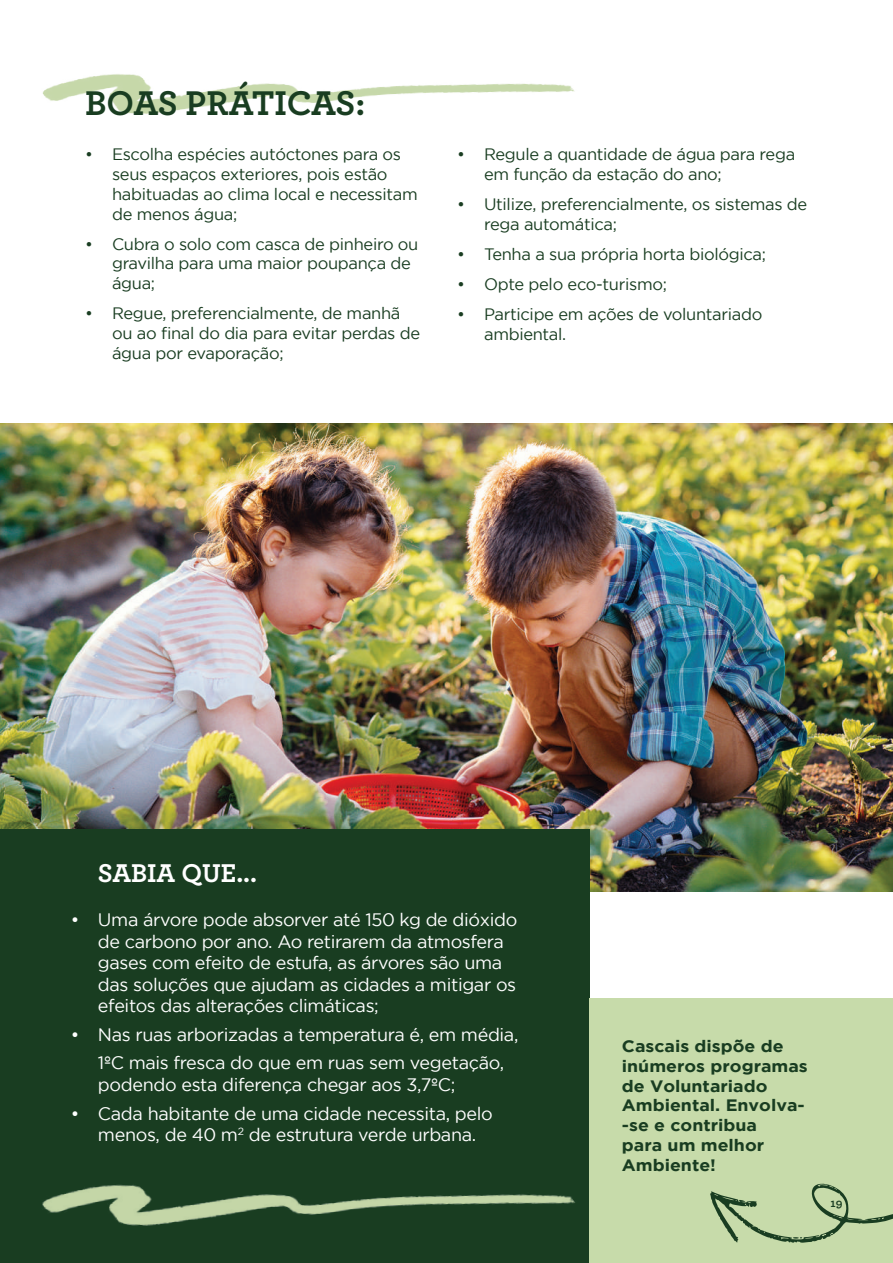
<style>
.page{position:relative;width:893px;height:1263px;background:#fff}
.page>*{position:absolute;margin:0;border:0;box-sizing:border-box;transform-origin:0 0}
.t1{font:700 36px "Archer";letter-spacing:-.01em;color:#193d21}
.t2{font:700 27px "Archer";color:#fff}
.t3{font:18px/21.6px "Gotham";letter-spacing:-.02em;color:#fff}
.t4{font:16.5px/19.8px "Gotham";letter-spacing:-.02em;color:#193d21}
.t5{font:700 16.5px/19.8px "Gotham";color:#193d21;scale:1.08 1}
.t6{font:700 12px "Archer";color:#193d21}
</style>
<div class="page">
<img style="left:42px;top:74px;width:533px;height:40px">
<img style="left:0;top:424px;width:893px;height:467px">
<div style="left:0;top:829px;width:589px;height:434px;background:#193d21"></div>
<div style="left:589px;top:998px;width:304px;height:265px;background:#c7dbaa"></div>
<img style="left:42px;top:1184px;width:533px;height:42px">
<svg style="left:710px;top:1183px;width:183px;height:60px"></svg>
<h1 class="t1" style="left:85px;top:74px;width:282px">BOAS PRÁTICAS:</h1>
<p class="t4" style="left:112px;top:144px;width:307px;text-indent:-27px">• Escolha espécies autóctones para os seus espaços exteriores, pois estão habituadas ao clima local e necessitam de menos água;</p>
<p class="t4" style="left:112px;top:234px;width:308px;text-indent:-27px">• Cubra o solo com casca de pinheiro ou gravilha para uma maior poupança de água;</p>
<p class="t4" style="left:112px;top:303px;width:310px;text-indent:-27px">• Regue, preferencialmente, de manhã ou ao final do dia para evitar perdas de água por evaporação;</p>
<p class="t4" style="left:484px;top:144px;width:313px;text-indent:-27px">• Regule a quantidade de água para rega em função da estação do ano;</p>
<p class="t4" style="left:484px;top:194px;width:325px;text-indent:-27px">• Utilize, preferencialmente, os sistemas de rega automática;</p>
<p class="t4" style="left:457px;top:244px;width:310px">• Tenha a sua própria horta biológica;</p>
<p class="t4" style="left:457px;top:274px;width:211px">• Opte pelo eco-turismo;</p>
<p class="t4" style="left:484px;top:304px;width:280px;text-indent:-27px">• Participe em ações de voluntariado ambiental.</p>
<h2 class="t2" style="left:98px;top:851px;width:161px">SABIA QUE...</h2>
<p class="t3" style="left:98px;top:908px;width:421px;text-indent:-27px">• Uma árvore pode absorver até 150 kg de dióxido de carbono por ano. Ao retirarem da atmosfera gases com efeito de estufa, as árvores são uma das soluções que ajudam as cidades a mitigar os efeitos das alterações climáticas;</p>
<p class="t3" style="left:98px;top:1020px;width:422px;line-height:28.5px;text-indent:-27px">• Nas ruas arborizadas a temperatura é, em média,<br>1ºC mais fresca do que em ruas sem vegetação,</p>
<p class="t3" style="left:98px;top:1073px;width:359px">podendo esta diferença chegar aos 3,7ºC;</p>
<p class="t3" style="left:71px;top:1102px;width:423px;text-align:center">• Cada habitante de uma cidade necessita, pelo menos, de 40 m<sup>2</sup> de estrutura verde urbana.</p>
<p class="t5" style="left:622px;top:1036px;width:174px">Cascais dispõe de inúmeros programas de Voluntariado<br>Ambiental. Envolva--se e contribua<br>para um melhor<br>Ambiente!</p>
<p class="t6" style="left:827px;top:1193px;width:13px">19</p>
<p class="t6" style="left:830px;top:1193px;width:13px">19</p>
</div>
